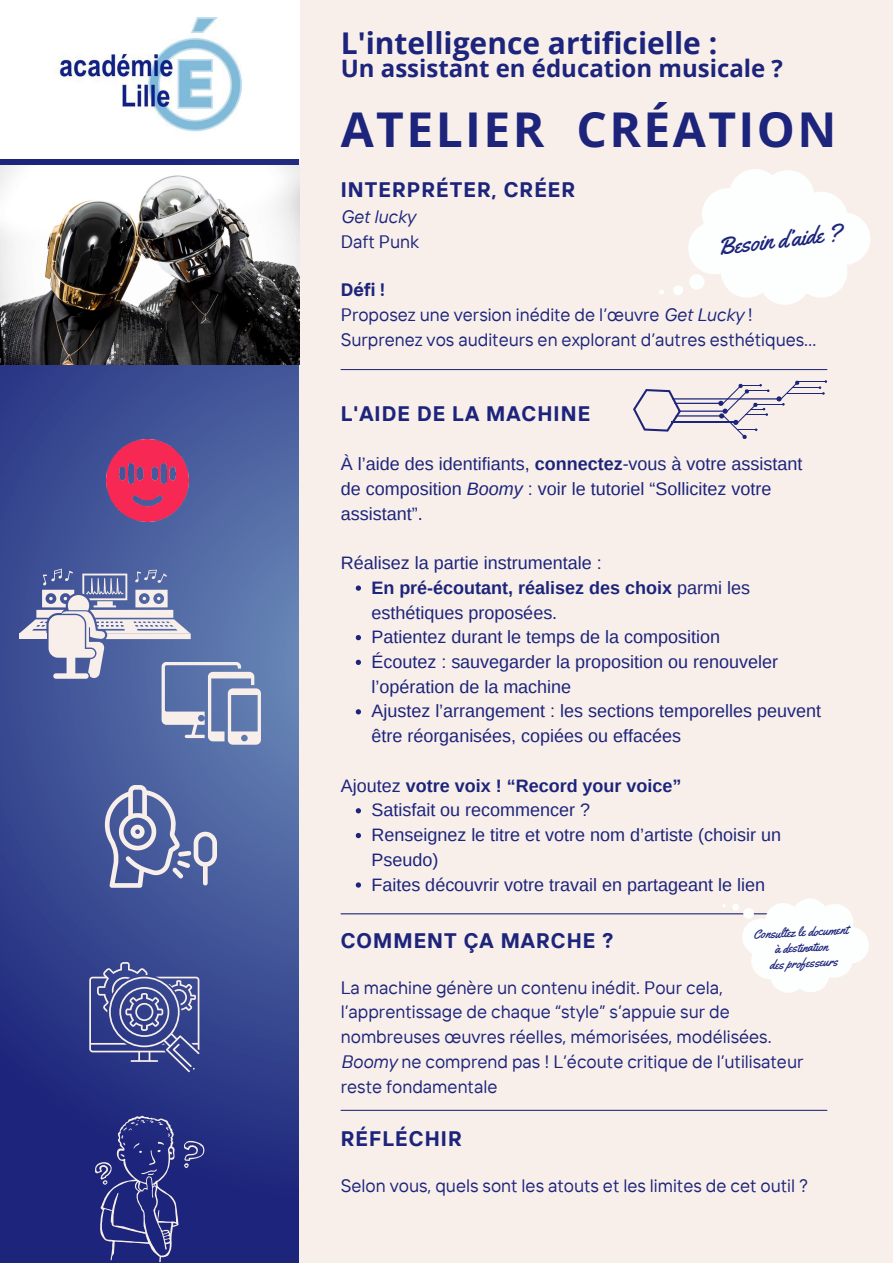
<style>
.page{position:relative;width:893px;height:1264px;background:#fff}
.page>*{position:absolute;margin:0;border:0;box-sizing:border-box;transform-origin:0 0}
.t1{font:700 48px "Open Sans";letter-spacing:.05em;color:#1c247b}
.t2{font:700 30px "Open Sans";color:#1c247b}
.t3{font:700 24px "Open Sans";color:#1c247b}
.t4{font:24px "Yellowtail";color:#1c247b}
.t5{font:700 21px "TT Interphases";letter-spacing:.05em;color:#1c247b}
.t6{font:18px/24.8px "Arimo";color:#1c247b}
.t7{font:18px/24.8px "TT Interphases";color:#1c247b}
.t8{font:700 18px "Arimo";color:#1c247b}
.t9{font:italic 18px "TT Interphases";color:#1c247b}
.t10{font:13.05px/15.6px "Yellowtail";color:#1c247b;text-align:center}
.s1{font-weight:700}
.s2{font-style:italic}
.s3{font-weight:400}
</style>
<div class="page">
<svg style="left:0;top:159px;width:299px;height:1048px;background:#3b4c93"></svg>
<div style="left:299px;top:0;width:593px;height:1262px;background:#f8efea"></div>
<svg style="left:673px;top:169px;width:197px;height:136px"></svg>
<svg style="left:659px;top:290px;width:5px;height:4px"></svg>
<svg style="left:356px;top:585px;width:5px;height:5px"></svg>
<svg style="left:356px;top:635px;width:5px;height:5px"></svg>
<svg style="left:356px;top:659px;width:5px;height:6px"></svg>
<svg style="left:356px;top:709px;width:5px;height:5px"></svg>
<svg style="left:356px;top:808px;width:5px;height:5px"></svg>
<svg style="left:356px;top:833px;width:5px;height:5px"></svg>
<svg style="left:356px;top:882px;width:5px;height:5px"></svg>
<hr style="left:341px;top:369px;width:486px;height:1px;background:#1c247b">
<hr style="left:341px;top:913px;width:486px;height:1px;background:#1c247b">
<hr style="left:341px;top:1109px;width:486px;height:1px;background:#1c247b">
<img style="left:56px;top:17px;width:186px;height:115px">
<img style="left:0;top:166px;width:299px;height:199px">
<svg style="left:633px;top:380px;width:194px;height:59px"></svg>
<svg style="left:95px;top:1115px;width:109px;height:147px;background:#323986"></svg>
<svg style="left:89px;top:962px;width:110px;height:110px;background:#545e9b"></svg>
<svg style="left:732px;top:899px;width:137px;height:94px"></svg>
<img style="left:107px;top:439px;width:82px;height:82px">
<svg style="left:19px;top:568px;width:242px;height:176px;background:#7383b1"></svg>
<svg style="left:105px;top:785px;width:112px;height:102px;background:#7381b0"></svg>
<h2 class="t2" style="left:341px;top:22px;width:378px">L'intelligence artificielle :</h2>
<h3 class="t3" style="left:341px;top:52px;width:444px">Un assistant en éducation musicale ?</h3>
<h1 class="t1" style="left:341px;top:96px;width:497px">ATELIER CRÉATION</h1>
<p class="t5" style="left:341px;top:176px;width:236px">INTERPRÉTER, CRÉER</p>
<p class="t9" style="left:341px;top:205px;width:76px">Get lucky</p>
<p class="t7" style="left:341px;top:228px;width:80px">Daft Punk</p>
<p class="t7" style="left:341px;top:277px;width:477px"><span class="s1">Défi !<br></span>Proposez une version inédite de l’œuvre <span class="s2">Get Lucky</span> !<br>Surprenez vos auditeurs en explorant d’autres esthétiques…</p>
<h3 class="t4" style="left:715px;top:232px;width:126px;rotate:-7deg">Besoin d’aide ?</h3>
<p class="t5" style="left:341px;top:399px;width:251px">L'AIDE DE LA MACHINE</p>
<p class="t6" style="left:341px;top:451px;width:463px">À l’aide des identifiants, <span class="s1">connectez</span>-vous à votre assistant de composition <span class="s2">Boomy</span> : voir le tutoriel “Sollicitez votre assistant”.</p>
<p class="t6" style="left:341px;top:550px;width:262px">Réalisez la partie instrumentale :</p>
<p class="t6" style="left:371px;top:575px;width:451px"><span class="s1">En pré-écoutant, réalisez des choix</span> parmi les esthétiques proposées.<br>Patientez durant le temps de la composition<br>Écoutez : sauvegarder la proposition ou renouveler l’opération de la machine<br>Ajustez l’arrangement : les sections temporelles peuvent être réorganisées, copiées ou effacées</p>
<p class="t8" style="left:341px;top:775px;width:342px"><span class="s3">Ajoutez</span> votre voix ! “Record your voice”</p>
<p class="t6" style="left:371px;top:797px;width:411px">Satisfait ou recommencer ?<br>Renseignez le titre et votre nom d’artiste (choisir un Pseudo)<br>Faites découvrir votre travail en partageant le lien</p>
<p class="t10" style="left:752px;top:926px;width:96px;rotate:-3deg">Consultez le document à destination<br>des professeurs</p>
<p class="t5" style="left:341px;top:926px;width:274px">COMMENT ÇA MARCHE ?</p>
<p class="t7" style="left:341px;top:974px;width:464px">La machine génère un contenu inédit. Pour cela, l’apprentissage de chaque “style” s’appuie sur de nombreuses œuvres réelles, mémorisées, modélisées.<br><span class="s2">Boomy</span> ne comprend pas ! L’écoute critique de l’utilisateur reste fondamentale</p>
<p class="t5" style="left:341px;top:1125px;width:122px">RÉFLÉCHIR</p>
<p class="t7" style="left:341px;top:1172px;width:469px">Selon vous, quels sont les atouts et les limites de cet outil ?</p>
</div>
